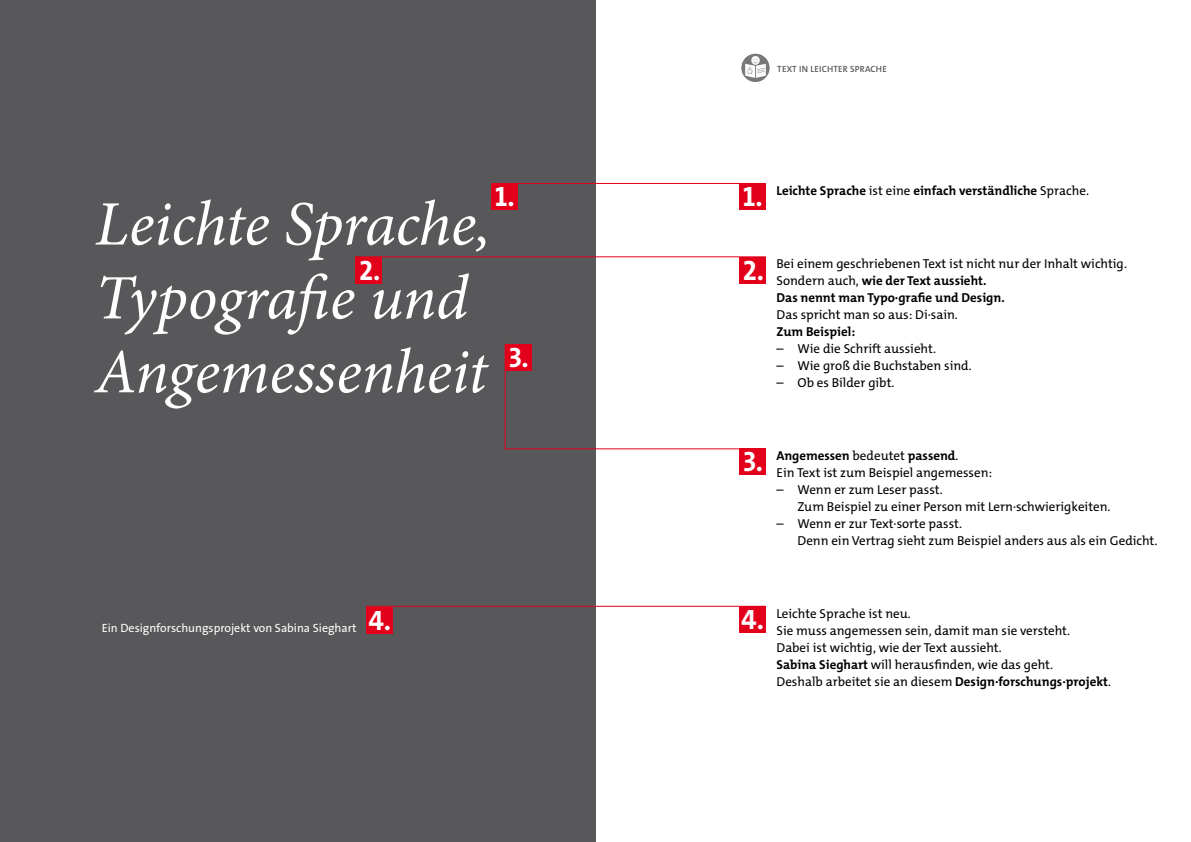
<style>
.page{position:relative;width:1191px;height:842px;background:#fff}
.page>*{position:absolute;margin:0;border:0;box-sizing:border-box;transform-origin:0 0}
.t1{font:italic 63.3px/73.9px "Minion Pro";letter-spacing:-.005em;color:#fff}
.t2{font:700 28.2px "The Mix Os F";color:#fff}
.t3{font:13px/17px "The Mix Os F";color:#000}
.t4{font:700 13px "The Mix Os F";color:#000}
.t5{font:12px "The Sans Os F";color:#fff}
.t6{font:600 9px "The Sans Os F";letter-spacing:.02em;color:#58585a}
.s1{font-weight:400}
.s2{font-weight:700}
</style>
<div class="page">
<div style="left:0;top:0;width:595px;height:842px;background:#58585a"></div>
<div style="left:491px;top:183px;width:27px;height:27px;background:#e2001a"></div>
<div style="left:504px;top:344px;width:27px;height:27px;background:#e2001a"></div>
<hr style="left:504px;top:344px;width:1px;height:105px;background:#e2001a">
<hr style="left:491px;top:183px;width:274px;height:1px;background:#e2001a">
<div style="left:738px;top:183px;width:27px;height:27px;background:#e2001a"></div>
<hr style="left:355px;top:256px;width:411px;height:1px;background:#e2001a">
<div style="left:738px;top:257px;width:27px;height:27px;background:#e2001a"></div>
<div style="left:355px;top:257px;width:27px;height:27px;background:#e2001a"></div>
<hr style="left:504px;top:448px;width:262px;height:1px;background:#e2001a">
<div style="left:739px;top:448px;width:27px;height:27px;background:#e2001a"></div>
<div style="left:366px;top:607px;width:27px;height:27px;background:#e2001a"></div>
<hr style="left:366px;top:606px;width:399px;height:1px;background:#e2001a">
<div style="left:738px;top:606px;width:27px;height:27px;background:#e2001a"></div>
<img style="left:741px;top:54px;width:28px;height:28px;border-radius:14px">
<p class="t6" style="left:777px;top:63px;width:111px">TEXT IN LEICHTER SPRACHE</p>
<h2 class="t2" style="left:495px;top:178px;width:22px">1.</h2>
<h2 class="t2" style="left:743px;top:178px;width:22px">1.</h2>
<h1 class="t1" style="left:95px;top:190px;width:397px">Leichte Sprache,<br>Typografie und<br>Angemessenheit</h1>
<h2 class="t2" style="left:359px;top:252px;width:23px">2.</h2>
<h2 class="t2" style="left:743px;top:252px;width:23px">2.</h2>
<h2 class="t2" style="left:509px;top:339px;width:22px">3.</h2>
<p class="t4" style="left:776px;top:183px;width:314px">Leichte Sprache <span class="s1">ist eine</span> einfach verständliche <span class="s1">Sprache.</span></p>
<p class="t3" style="left:776px;top:256px;width:352px">Bei einem geschriebenen Text ist nicht nur der Inhalt wichtig.<br>Sondern auch, <span class="s2">wie der Text aussieht.<br>Das nennt man Typo∙grafie und Design.</span></p>
<p class="t3" style="left:776px;top:307px;width:183px">Das spricht man so aus: Di∙sain.</p>
<p class="t4" style="left:776px;top:324px;width:80px">Zum Beispiel:</p>
<p class="t3" style="left:776px;top:341px;width:161px">– Wie die Schrift aussieht.</p>
<p class="t3" style="left:776px;top:358px;width:197px">– Wie groß die Buchstaben sind.</p>
<p class="t3" style="left:776px;top:375px;width:120px">– Ob es Bilder gibt.</p>
<h2 class="t2" style="left:743px;top:444px;width:22px">3.</h2>
<p class="t3" style="left:776px;top:448px;width:217px"><span class="s2">Angemessen</span> bedeutet <span class="s2">passend</span>.<br>Ein Text ist zum Beispiel angemessen:</p>
<p class="t3" style="left:797px;top:482px;width:314px;text-indent:-21px">– Wenn er zum Leser passt.<br>Zum Beispiel zu einer Person mit Lern∙schwierigkeiten.</p>
<p class="t3" style="left:797px;top:516px;width:361px;text-indent:-21px">– Wenn er zur Text∙sorte passt.<br>Denn ein Vertrag sieht zum Beispiel anders aus als ein Gedicht.</p>
<p class="t5" style="left:102px;top:620px;width:256px">Ein Designforschungsprojekt von Sabina Sieghart</p>
<h2 class="t2" style="left:368px;top:602px;width:24px">4.</h2>
<h2 class="t2" style="left:741px;top:601px;width:24px">4.</h2>
<p class="t3" style="left:776px;top:606px;width:336px">Leichte Sprache ist neu.<br>Sie muss angemessen sein, damit man sie versteht.<br>Dabei ist wichtig, wie der Text aussieht.<br><span class="s2">Sabina Sieghart</span> will herausfinden, wie das geht.<br>Deshalb arbeitet sie an diesem <span class="s2">Design∙forschungs∙projekt</span>.</p>
</div>
